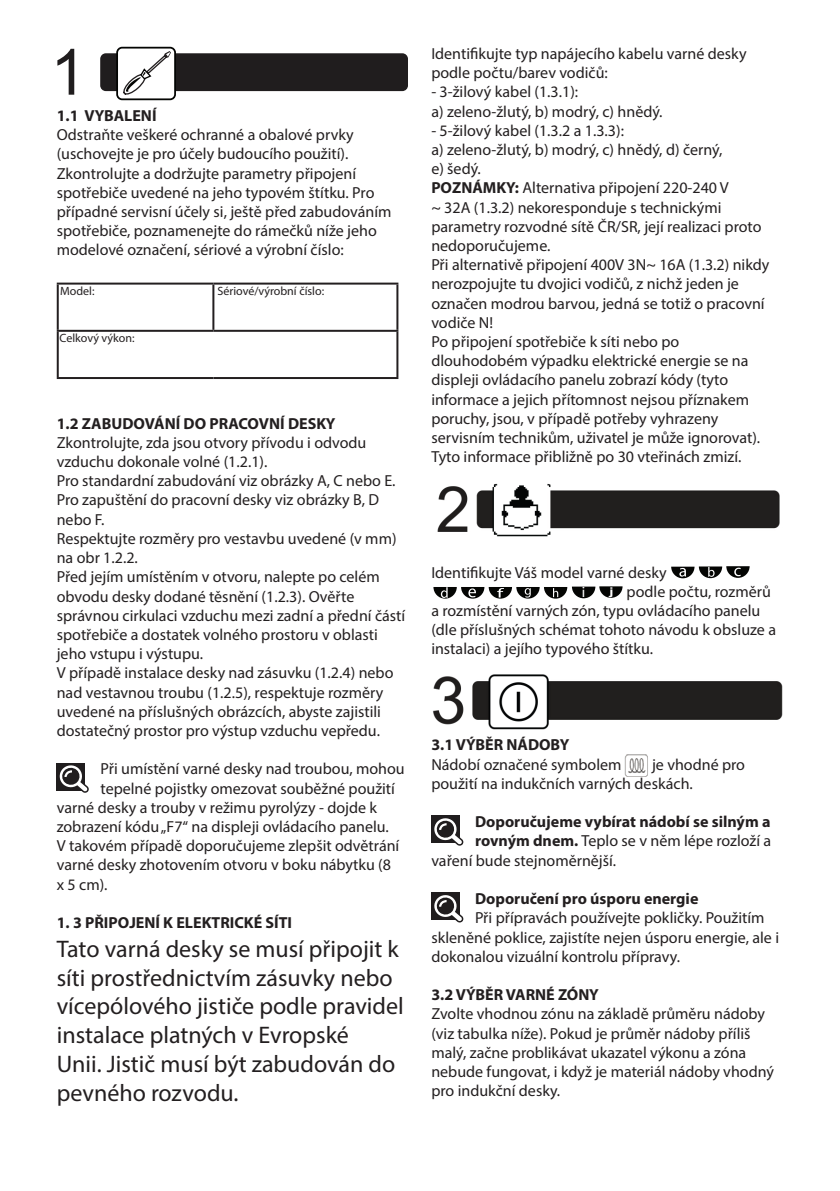
<style>
.page{position:relative;width:840px;height:1191px;background:#fff}
.page>*{position:absolute;margin:0;border:0;box-sizing:border-box;transform-origin:0 0}
.t1{font:63.8px "Arial";color:#201d1e}
.t2{font:24px/28.8px "Myriad Pro";color:#231f20}
.t3{font:16px/19.2px "Myriad Pro";color:#231f20}
.t4{font:700 16px "Myriad Pro";color:#231f20}
.t5{font:15px "Myriad";color:#fff}
.t6{font:12px "Myriad Pro";color:#231f20}
.s1{font-weight:700}
.s2{font-family:"Arial";font-weight:700;font-size:10.6px;color:#fff}
</style>
<div class="page">
<div style="left:100px;top:53px;width:308px;height:38px;background:#201d1e;border-radius:6px"></div>
<div style="left:117px;top:48px;width:58px;height:51px;background:#fff;border-radius:5px"></div>
<div style="left:116px;top:47px;width:60px;height:53px;border:2px solid #040503;border-radius:5px"></div>
<svg style="left:123px;top:51px;width:48px;height:44px"></svg>
<hr style="left:57px;top:282px;width:156px;height:2px;background:#231f20">
<hr style="left:57px;top:284px;width:2px;height:46px;background:#231f20">
<hr style="left:213px;top:282px;width:185px;height:2px;background:#231f20">
<hr style="left:212px;top:284px;width:2px;height:46px;background:#231f20">
<hr style="left:396px;top:284px;width:2px;height:46px;background:#231f20">
<hr style="left:57px;top:330px;width:156px;height:2px;background:#231f20">
<hr style="left:57px;top:332px;width:2px;height:45px;background:#231f20">
<hr style="left:213px;top:330px;width:185px;height:2px;background:#231f20">
<hr style="left:396px;top:332px;width:2px;height:45px;background:#231f20">
<hr style="left:57px;top:377px;width:156px;height:2px;background:#231f20">
<hr style="left:213px;top:377px;width:185px;height:2px;background:#231f20">
<div style="left:57px;top:763px;width:28px;height:27px;background:#201d1e"></div>
<svg style="left:58px;top:765px;width:31px;height:28px"></svg>
<svg style="left:671px;top:566px;width:78px;height:12px"></svg>
<svg style="left:433px;top:586px;width:189px;height:12px"></svg>
<svg style="left:626px;top:776px;width:21px;height:1px"></svg>
<img style="left:624px;top:754px;width:24px;height:22px">
<div style="left:431px;top:815px;width:28px;height:28px;background:#201d1e"></div>
<svg style="left:434px;top:817px;width:29px;height:28px"></svg>
<div style="left:431px;top:892px;width:28px;height:28px;background:#201d1e"></div>
<svg style="left:434px;top:894px;width:29px;height:28px"></svg>
<img style="left:433px;top:674px;width:350px;height:56px">
<img style="left:437px;top:483px;width:343px;height:54px">
<h1 class="t1" style="left:50px;top:31px;width:37px">1</h1>
<p class="t4" style="left:57px;top:105px;width:101px">1.1 VYBALENÍ</p>
<p class="t3" style="left:57px;top:125px;width:336px">Odstraňte veškeré ochranné a obalové prvky (uschovejte je pro účely budoucího použití).<br>Zkontrolujte a dodržujte parametry připojení spotřebiče uvedené na jeho typovém štítku. Pro případné servisní účely si, ještě před zabudováním spotřebiče, poznamenejte do rámečků níže jeho modelové označení, sériové a výrobní číslo:</p>
<p class="t6" style="left:60px;top:284px;width:36px">Model:</p>
<p class="t6" style="left:217px;top:284px;width:108px">Sériové/výrobní číslo:</p>
<p class="t6" style="left:60px;top:330px;width:76px">Celkový výkon:</p>
<p class="t4" style="left:57px;top:413px;width:280px">1.2 ZABUDOVÁNÍ DO PRACOVNÍ DESKY</p>
<p class="t3" style="left:57px;top:432px;width:350px">Zkontrolujte, zda jsou otvory přívodu i odvodu vzduchu dokonale volné (1.2.1).<br>Pro standardní zabudování viz obrázky A, C nebo E.<br>Pro zapuštění do pracovní desky viz obrázky B, D nebo F.<br>Respektujte rozměry pro vestavbu uvedené (v mm) na obr 1.2.2.<br>Před jejím umístěním v otvoru, nalepte po celém obvodu desky dodané těsnění (1.2.3). Ověřte správnou cirkulaci vzduchu mezi zadní a přední částí spotřebiče a dostatek volného prostoru v oblasti jeho vstupu i výstupu.<br>V případě instalace desky nad zásuvku (1.2.4) nebo nad vestavnou troubu (1.2.5), respektuje rozměry uvedené na příslušných obrázcích, abyste zajistili dostatečný prostor pro výstup vzduchu vepředu.</p>
<p class="t3" style="left:100px;top:759px;width:305px">Při umístění varné desky nad troubou, mohou</p>
<p class="t3" style="left:100px;top:778px;width:296px">tepelné pojistky omezovat souběžné použití</p>
<p class="t3" style="left:57px;top:797px;width:322px">varné desky a trouby v režimu pyrolýzy - dojde k</p>
<p class="t3" style="left:57px;top:816px;width:333px">zobrazení kódu „F7“ na displeji ovládacího panelu.</p>
<p class="t3" style="left:57px;top:836px;width:344px">V takovém případě doporučujeme zlepšit odvětrání</p>
<p class="t3" style="left:57px;top:855px;width:335px">varné desky zhotovením otvoru v boku nábytku (8</p>
<p class="t3" style="left:57px;top:874px;width:52px">x 5 cm).</p>
<p class="t4" style="left:57px;top:912px;width:237px">1. 3 PŘIPOJENÍ K ELEKTRICKÉ SÍTI</p>
<h2 class="t2" style="left:57px;top:934px;width:348px">Tato varná desky se musí připojit k síti prostřednictvím zásuvky nebo vícepólového jističe podle pravidel instalace platných v Evropské<br>Unii. Jistič musí být zabudován do pevného rozvodu.</h2>
<p class="t3" style="left:431px;top:44px;width:316px">Identifikujte typ napájecího kabelu varné desky podle počtu/barev vodičů:</p>
<p class="t3" style="left:431px;top:82px;width:233px">- 3-žilový kabel (1.3.1):<br>a) zeleno-žlutý, b) modrý, c) hnědý.</p>
<p class="t3" style="left:431px;top:120px;width:339px">- 5-žilový kabel (1.3.2 a 1.3.3):<br>a) zeleno-žlutý, b) modrý, c) hnědý, d) černý,<br>e) šedý.<br><span class="s1">POZNÁMKY:</span> Alternativa připojení 220-240 V<br>~ 32A (1.3.2) nekoresponduje s technickými parametry rozvodné sítě ČR/SR, její realizaci proto nedoporučujeme.<br>Při alternativě připojení 400V 3N~ 16A (1.3.2) nikdy nerozpojujte tu dvojici vodičů, z nichž jeden je označen modrou barvou, jedná se totiž o pracovní vodiče N!<br>Po připojení spotřebiče k síti nebo po dlouhodobém výpadku elektrické energie se na displeji ovládacího panelu zobrazí kódy (tyto informace a jejich přítomnost nejsou příznakem poruchy, jsou, v případě potřeby vyhrazeny servisním technikům, uživatel je může ignorovat).<br>Tyto informace přibližně po 30 vteřinách zmizí.</p>
<p class="t3" style="left:431px;top:562px;width:237px">Identifikujte Váš model varné desky</p>
<p class="t5" style="left:581px;top:585px;width:5px">i</p>
<p class="t3" style="left:431px;top:581px;width:346px;text-indent:178px"><span class="s2">j</span> podle počtu, rozměrů a rozmístění varných zón, typu ovládacího panelu (dle příslušných schémat tohoto návodu k obsluze a instalaci) a jejího typového štítku.</p>
<p class="t4" style="left:431px;top:734px;width:139px">3.1 VÝBĚR NÁDOBY</p>
<p class="t3" style="left:431px;top:754px;width:192px">Nádobí označené symbolem</p>
<p class="t3" style="left:431px;top:754px;width:315px;text-indent:220px">je vhodné pro použití na indukčních varných deskách.</p>
<p class="t4" style="left:475px;top:811px;width:297px">Doporučujeme vybírat nádobí se silným a</p>
<p class="t3" style="left:475px;top:831px;width:297px"><span class="s1">rovným dnem.</span> Teplo se v něm lépe rozloží a</p>
<p class="t3" style="left:431px;top:850px;width:186px">vaření bude stejnoměrnější.</p>
<p class="t4" style="left:475px;top:888px;width:225px">Doporučení pro úsporu energie</p>
<p class="t3" style="left:431px;top:908px;width:349px;text-indent:44px">Při přípravách používejte pokličky. Použitím skleněné poklice, zajistíte nejen úsporu energie, ale i dokonalou vizuální kontrolu přípravy.</p>
<p class="t4" style="left:431px;top:984px;width:169px">3.2 VÝBĚR VARNÉ ZÓNY</p>
<p class="t3" style="left:431px;top:1004px;width:344px">Zvolte vhodnou zónu na základě průměru nádoby (viz tabulka níže). Pokud je průměr nádoby příliš malý, začne problikávat ukazatel výkonu a zóna nebude fungovat, i když je materiál nádoby vhodný pro indukční desky.</p>
</div>
